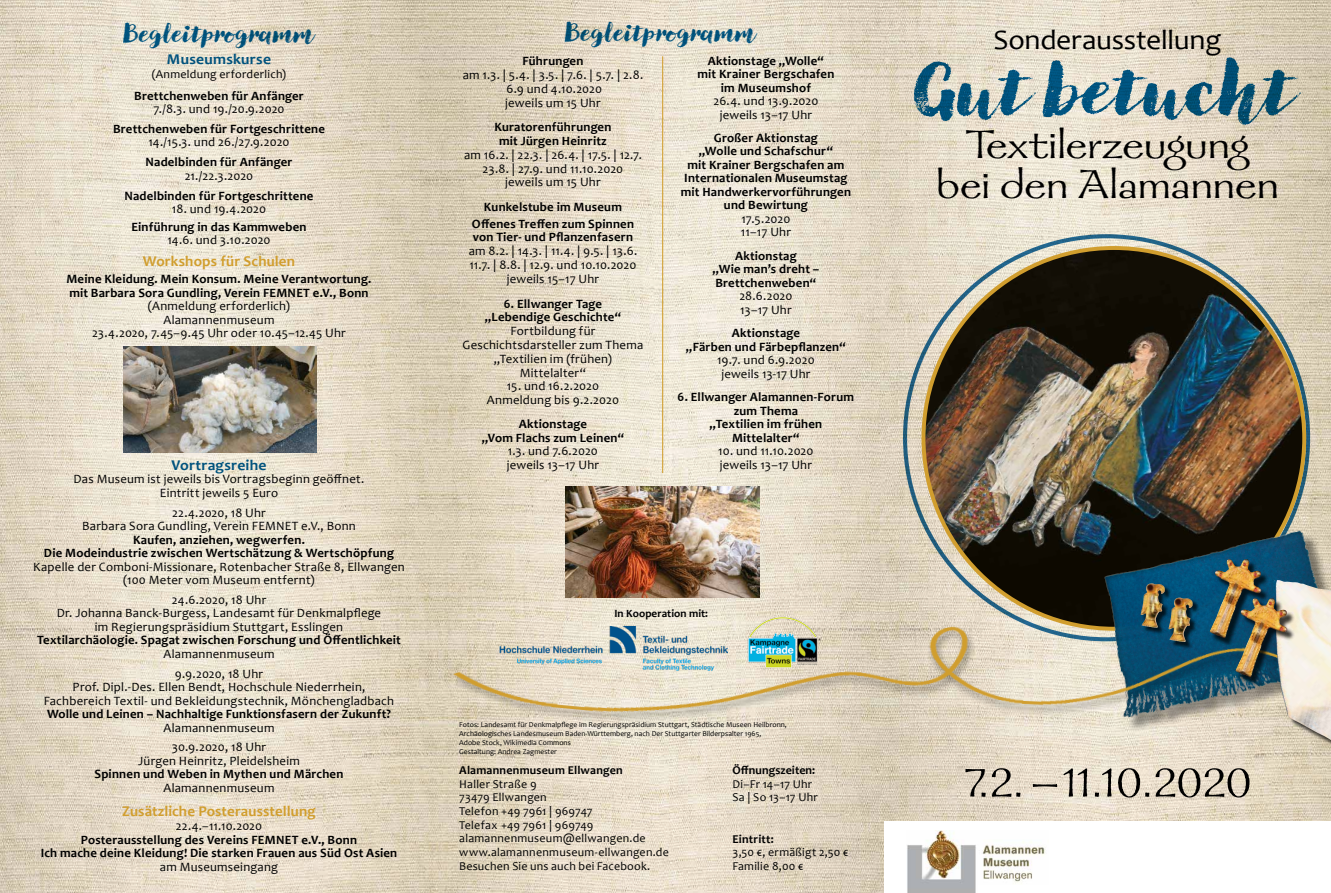
<style>
.page{position:relative;width:1331px;height:893px;background:#fff}
.page>*{position:absolute;margin:0;border:0;box-sizing:border-box;transform-origin:0 0}
.t1{font:47.25px "Galahad Std";letter-spacing:.005em;color:#000;scale:1.07 1}
.t2{font:45.15px/40.2px "Galahad Std";color:#000;text-align:center;scale:1.05 1}
.t3{font:28.2px "Candara";letter-spacing:-.01em;color:#000;scale:1.05 1}
.t4{font:800 25.5px "Canvas Script";letter-spacing:.015em;color:#005e99;scale:1.06 1}
.t5{font:700 15px "Candara";letter-spacing:.01em;color:#d19e2e}
.t6{font:700 15px "Candara";letter-spacing:.015em;color:#00527d;scale:1.04 1}
.t7{font:12.75px/13.8px "Candara";letter-spacing:.02em;color:#000;text-align:center}
.t8{font:700 12.75px/13.5px "Candara";letter-spacing:.015em;color:#000;text-align:center}
.t9{font:12.75px/13.5px "Candara";color:#000}
.t10{font:12px/13.6px "Candara";letter-spacing:.02em;color:#000}
.t11{font:700 12px "Candara";letter-spacing:.015em;color:#000}
.t12{font:700 11.1px "Candara";letter-spacing:.005em;color:#000}
.t13{font:7.5px/9px "Candara";letter-spacing:.005em;color:#000}
</style>
<div class="page">
<img style="left:0;top:0;width:1331px;height:893px">
<img style="left:381px;top:648px;width:443px;height:111px">
<svg style="left:914px;top:57px;width:388px;height:68px;background:#a2b2b0"></svg>
<div style="left:884px;top:822px;width:447px;height:71px;background:#fff"></div>
<img style="left:907px;top:831px;width:139px;height:62px">
<img style="left:923px;top:248px;width:381px;height:381px;border-radius:190px">
<svg style="left:1085px;top:520px;width:246px;height:96px;background:#203a43"></svg>
<div style="left:819px;top:625px;width:512px;height:125px;background:#000;opacity:.4"></div>
<img style="left:819px;top:616px;width:458px;height:127px">
<div style="left:1142px;top:584px;width:30px;height:51px;background:#000;opacity:.75"></div>
<img style="left:1141px;top:583px;width:24px;height:45px">
<div style="left:1170px;top:599px;width:29px;height:50px;background:#000;opacity:.75"></div>
<img style="left:1168px;top:598px;width:25px;height:44px">
<div style="left:1277px;top:581px;width:54px;height:172px;background:#000;opacity:.75"></div>
<img style="left:1275px;top:580px;width:56px;height:160px">
<div style="left:1211px;top:561px;width:58px;height:85px;background:#000;opacity:.75"></div>
<img style="left:1209px;top:559px;width:23px;height:80px">
<div style="left:1237px;top:600px;width:58px;height:85px;background:#000;opacity:.75"></div>
<img style="left:1235px;top:598px;width:24px;height:80px">
<hr style="left:662px;top:56px;width:1px;height:417px;background:#d19e2e">
<img style="left:565px;top:486px;width:194px;height:111px">
<img style="left:499px;top:626px;width:228px;height:44px">
<img style="left:746px;top:614px;width:75px;height:54px">
<div style="left:978px;top:885px;width:85px;height:8px;background:#fff"></div>
<img style="left:123px;top:347px;width:194px;height:105px">
<h3 class="t4" style="left:124px;top:17px;width:184px">Begleitprogramm</h3>
<p class="t6" style="left:167px;top:50px;width:101px">Museumskurse</p>
<p class="t10" style="left:152px;top:67px;width:136px">(Anmeldung erforderlich)</p>
<p class="t8" style="left:134px;top:89px;width:171px">Brettchenweben für Anfänger</p>
<p class="t9" style="left:153px;top:102px;width:133px">7./8.3. und 19./20.9.2020</p>
<p class="t8" style="left:113px;top:122px;width:213px">Brettchenweben für Fortgeschrittene</p>
<p class="t7" style="left:148px;top:135px;width:143px">14./15.3. und 26./27.9.2020</p>
<p class="t8" style="left:146px;top:155px;width:148px">Nadelbinden für Anfänger</p>
<p class="t7" style="left:185px;top:169px;width:70px">21./22.3.2020</p>
<p class="t8" style="left:124px;top:189px;width:190px">Nadelbinden für Fortgeschrittene</p>
<p class="t9" style="left:172px;top:202px;width:96px">18. und 19.4.2020</p>
<p class="t8" style="left:131px;top:220px;width:177px">Einführung in das Kammweben</p>
<p class="t9" style="left:167px;top:234px;width:105px">14.6. und 3.10.2020</p>
<p class="t5" style="left:143px;top:252px;width:154px">Workshops für Schulen</p>
<p class="t8" style="left:66px;top:273px;width:307px;text-align:left">Meine Kleidung. Mein Konsum. Meine Verantwortung. mit Barbara Sora Gundling, Verein FEMNET e.V., Bonn</p>
<p class="t7" style="left:92px;top:300px;width:255px;line-height:13.2px">(Anmeldung erforderlich)<br>Alamannenmuseum<br>23.4.2020, 7.45–9.45 Uhr oder 10.45–12.45 Uhr</p>
<p class="t6" style="left:171px;top:456px;width:93px">Vortragsreihe</p>
<p class="t7" style="left:74px;top:472px;width:292px">Das Museum ist jeweils bis Vortragsbeginn geöffnet.<br>Eintritt jeweils 5 Euro</p>
<p class="t7" style="left:82px;top:506px;width:275px">22.4.2020, 18 Uhr<br>Barbara Sora Gundling, Verein FEMNET e.V., Bonn</p>
<p class="t8" style="left:44px;top:533px;width:352px">Kaufen, anziehen, wegwerfen.<br>Die Modeindustrie zwischen Wertschätzung &amp; Wertschöpfung</p>
<p class="t7" style="left:33px;top:560px;width:373px">Kapelle der Comboni-Missionare, Rotenbacher Straße 8, Ellwangen (100 Meter vom Museum entfernt)</p>
<p class="t7" style="left:57px;top:593px;width:326px">24.6.2020, 18 Uhr<br>Dr. Johanna Banck-Burgess, Landesamt für Denkmalpflege im Regierungspräsidium Stuttgart, Esslingen</p>
<p class="t8" style="left:37px;top:634px;width:365px">Textilarchäologie. Spagat zwischen Forschung und Öffentlichkeit</p>
<p class="t7" style="left:163px;top:644px;width:113px;line-height:20px">Alamannenmuseum<br>9.9.2020, 18 Uhr</p>
<p class="t7" style="left:44px;top:680px;width:352px">Prof. Dipl.-Des. Ellen Bendt, Hochschule Niederrhein,<br>Fachbereich Textil- und Bekleidungstechnik, Mönchengladbach</p>
<p class="t8" style="left:47px;top:707px;width:345px">Wolle und Leinen – Nachhaltige Funktionsfasern der Zukunft?</p>
<p class="t7" style="left:163px;top:718px;width:113px;line-height:19.2px">Alamannenmuseum<br>30.9.2020, 18 Uhr</p>
<p class="t7" style="left:138px;top:753px;width:163px">Jürgen Heinritz, Pleidelsheim</p>
<p class="t8" style="left:95px;top:767px;width:250px">Spinnen und Weben in Mythen und Märchen</p>
<p class="t7" style="left:163px;top:780px;width:113px">Alamannenmuseum</p>
<p class="t5" style="left:122px;top:802px;width:195px">Zusätzliche Posterausstellung</p>
<p class="t9" style="left:176px;top:819px;width:88px">22.4.–11.10.2020</p>
<p class="t8" style="left:41px;top:833px;width:358px">Posterausstellung des Vereins FEMNET e.V., Bonn<br>Ich mache deine Kleidung! Die starken Frauen aus Süd Ost Asien</p>
<p class="t7" style="left:160px;top:860px;width:120px">am Museumseingang</p>
<h3 class="t4" style="left:565px;top:16px;width:184px">Begleitprogramm</h3>
<p class="t8" style="left:697px;top:54px;width:138px">Aktionstage „Wolle“ mit Krainer Bergschafen im Museumshof</p>
<p class="t7" style="left:713px;top:94px;width:106px">26.4. und 13.9.2020 jeweils 13–17 Uhr</p>
<p class="t8" style="left:681px;top:131px;width:172px">Großer Aktionstag<br>„Wolle und Schafschur“<br>mit Krainer Bergschafen am<br>Internationalen Museumstag mit Handwerkervorführungen und Bewirtung</p>
<p class="t9" style="left:741px;top:212px;width:51px">17.5.2020<br>11–17 Uhr</p>
<p class="t8" style="left:712px;top:249px;width:108px">Aktionstag<br>„Wie man’s dreht –<br>Brettchenweben“</p>
<p class="t9" style="left:739px;top:289px;width:55px">28.6.2020<br>13–17 Uhr</p>
<p class="t8" style="left:686px;top:326px;width:161px">Aktionstage<br>„Färben und Färbepflanzen“</p>
<p class="t7" style="left:717px;top:353px;width:99px">19.7. und 6.9.2020 jeweils 13-17 Uhr</p>
<p class="t8" style="left:678px;top:390px;width:178px">6. Ellwanger Alamannen-Forum zum Thema<br>„Textilien im frühen<br>Mittelalter“</p>
<p class="t7" style="left:718px;top:444px;width:97px;text-align:left">10. und 11.10.2020 jeweils 13–17 Uhr</p>
<p class="t8" style="left:522px;top:54px;width:62px">Führungen</p>
<p class="t7" style="left:463px;top:68px;width:182px">am 1.3. | 5.4. | 3.5. | 7.6. | 5.7. | 2.8.<br>6.9 und 4.10.2020<br>jeweils um 15 Uhr</p>
<p class="t8" style="left:494px;top:120px;width:118px">Kuratorenführungen mit Jürgen Heinritz</p>
<p class="t7" style="left:464px;top:148px;width:179px">am 16.2. | 22.3. | 26.4. | 17.5. | 12.7.<br>23.8. | 27.9. und 11.10.2020 jeweils um 15 Uhr</p>
<p class="t8" style="left:472px;top:198px;width:164px;line-height:17px">Kunkelstube im Museum<br>Offenes Treffen zum Spinnen</p>
<p class="t8" style="left:473px;top:230px;width:162px">von Tier- und Pflanzenfasern</p>
<p class="t7" style="left:469px;top:244px;width:170px">am 8.2. | 14.3. | 11.4. | 9.5. | 13.6.<br>11.7. | 8.8. | 12.9. und 10.10.2020 jeweils 15–17 Uhr</p>
<p class="t8" style="left:485px;top:297px;width:138px">6. Ellwanger Tage „Lebendige Geschichte“</p>
<p class="t7" style="left:463px;top:324px;width:182px">Fortbildung für<br>Geschichtsdarsteller zum Thema „Textilien im (frühen)<br>Mittelalter“</p>
<p class="t7" style="left:487px;top:379px;width:134px">15. und 16.2.2020<br>Anmeldung bis 9.2.2020</p>
<p class="t8" style="left:482px;top:417px;width:144px">Aktionstage<br>„Vom Flachs zum Leinen“</p>
<p class="t7" style="left:507px;top:445px;width:94px;text-align:left">1.3. und 7.6.2020 jeweils 13–17 Uhr</p>
<p class="t12" style="left:614px;top:607px;width:95px">In Kooperation mit:</p>
<p class="t13" style="left:459px;top:720px;width:329px">Fotos: Landesamt für Denkmalpflege im Regierungspräsidium Stuttgart, Städtische Museen Heilbronn, Archäologisches Landesmuseum Baden-Württemberg, nach Der Stuttgarter Bilderpsalter 1965,<br>Adobe Stock, Wikimedia Commons<br>Gestaltung: Andrea Zagmester</p>
<p class="t11" style="left:459px;top:763px;width:165px">Alamannenmuseum Ellwangen</p>
<p class="t10" style="left:459px;top:777px;width:211px">Haller Straße 9<br>73479 Ellwangen<br>Telefon +49 7961 | 969747<br>Telefax +49 7961 | 969749 alamannenmuseum@ellwangen.de www.alamannenmuseum-ellwangen.de<br>Besuchen Sie uns auch bei Facebook.</p>
<p class="t11" style="left:732px;top:763px;width:84px">Öffnungszeiten:</p>
<p class="t10" style="left:732px;top:777px;width:87px">Di–Fr 14–17 Uhr<br>Sa | So 13–17 Uhr</p>
<p class="t11" style="left:732px;top:832px;width:43px">Eintritt:</p>
<p class="t10" style="left:732px;top:846px;width:117px">3,50 €, ermäßigt 2,50 €<br>Familie 8,00 €</p>
<h3 class="t3" style="left:993px;top:23px;width:218px">Sonderausstellung</h3>
<h2 class="t2" style="left:936px;top:122px;width:328px">Textilerzeugung bei den Alamannen</h2>
<h1 class="t1" style="left:965px;top:752px;width:269px">7.2. – 11.10.2020</h1>
</div>
